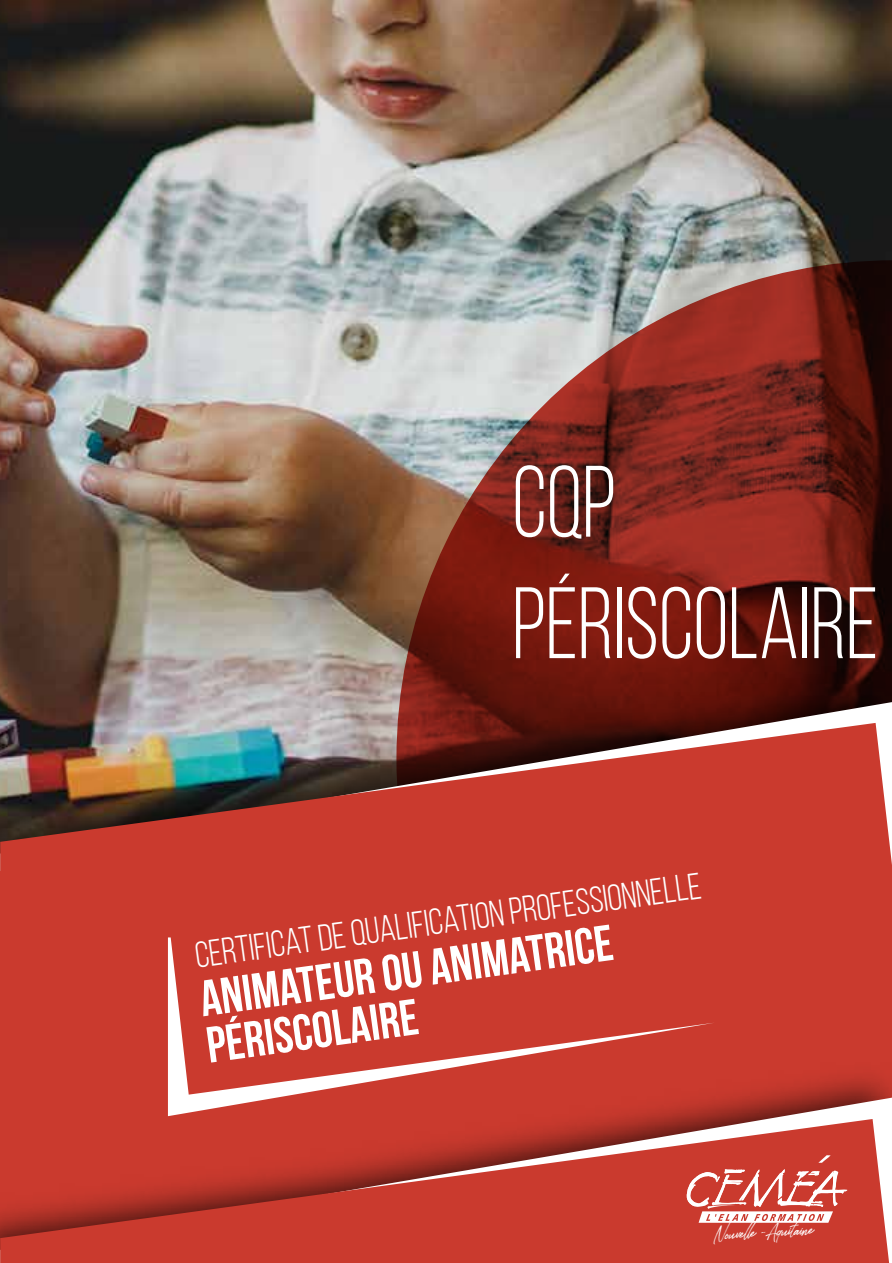
<style>
.page{position:relative;width:892px;height:1263px;background:#fff}
.page>*{position:absolute;margin:0;border:0;box-sizing:border-box;transform-origin:0 0}
.t1{font:101.25px/121.5px "Bebas Neue";color:#fff;scale:.91 1}
.t2{font:700 50.7px/46.7px "Bebas Neue";color:#fff}
.t3{font:37.05px "Bebas Neue";color:#fff}
.t4{font:italic 20.1px "Brownhill Script";color:#fff}
</style>
<div class="page">
<img style="left:0;top:0;width:891px;height:648px">
<svg style="left:396px;top:260px;width:495px;height:388px;background:#874a42"></svg>
<img style="left:0;top:648px;width:891px;height:54px">
<svg style="left:0;top:702px;width:891px;height:21px;background:#825b56"></svg>
<img style="left:0;top:723px;width:891px;height:148px">
<div style="left:0;top:871px;width:891px;height:392px;background:#ca3a2e"></div>
<svg style="left:168px;top:937px;width:545px;height:107px"></svg>
<img style="left:168px;top:1044px;width:723px;height:54px">
<svg style="left:168px;top:1098px;width:723px;height:165px"></svg>
<svg style="left:0;top:1119px;width:888px;height:144px"></svg>
<svg style="left:686px;top:1155px;width:161px;height:68px"></svg>
<h1 class="t1" style="left:512px;top:451px;width:403px">CQP<br>PÉRISCOLAIRE</h1>
<p class="t3" style="left:193px;top:941px;width:511px;rotate:-8deg">CERTIFICAT DE QUALIFICATION PROFESSIONNELLE</p>
<h2 class="t2" style="left:197px;top:976px;width:417px;rotate:-8deg">animateur ou animatrice périscolaire</h2>
<p class="t4" style="left:713px;top:1222px;width:101px;rotate:-3deg">Nouvelle -Aquitaine</p>
</div>
